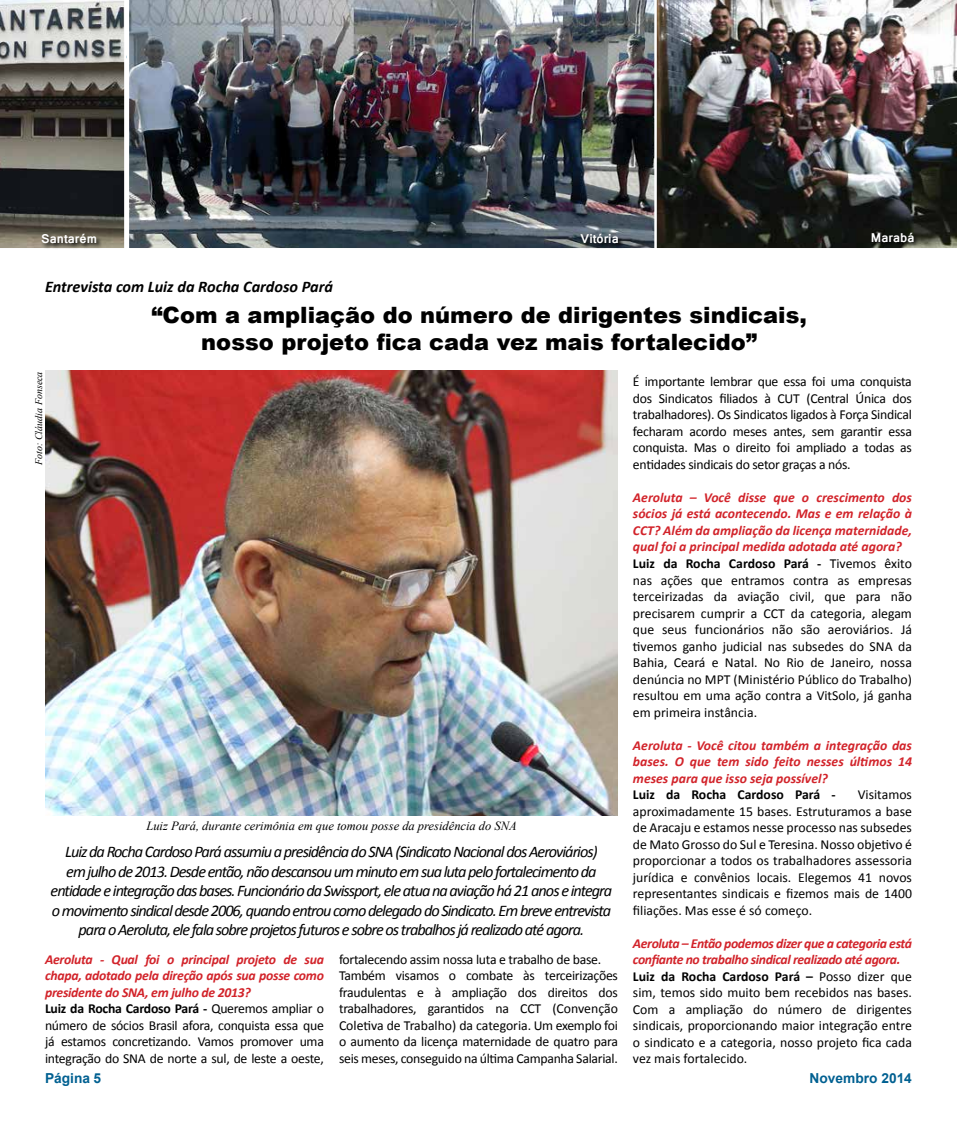
<style>
.page{position:relative;width:957px;height:1134px;background:#fff}
.page>*{position:absolute;margin:0;border:0;box-sizing:border-box;transform-origin:0 0}
.t1{font:900 22.5px/27px "Arial";color:#000;text-align:center}
.t2{font:italic 16.25px/19.5px "Calibri";letter-spacing:-.06em;color:#000;text-align:center}
.t3{font:italic 700 16.25px "Calibri";color:#000}
.t4{font:13.75px/16.5px "Calibri";letter-spacing:-.01em;color:#000}
.t5{font:italic 700 13.75px/16.5px "Calibri";color:#d2232a;text-align:justify}
.t6{font:700 13.75px "Calibri";color:#000}
.t7{font:700 13.75px "Raavi";color:#fff}
.t8{font:700 13.75px "Arial";color:#006091}
.t9{font:italic 12.5px "Times New Roman";color:#000}
.t10{font:italic 10px "Times New Roman";color:#000}
.s1{font-weight:700;font-style:italic;color:#d2232a}
.s2{font-weight:700}
</style>
<div class="page">
<img style="left:129px;top:0;width:525px;height:248px">
<img style="left:45px;top:370px;width:573px;height:445px">
<svg style="left:0;top:0;width:127px;height:248px;background:#656461"></svg>
<img style="left:654px;top:0;width:303px;height:248px">
<svg style="left:41px;top:233px;width:62px;height:16px"></svg>
<svg style="left:580px;top:233px;width:44px;height:16px"></svg>
<svg style="left:870px;top:231px;width:50px;height:17px"></svg>
<p class="t7" style="left:41px;top:230px;width:57px">Santarém</p>
<p class="t7" style="left:580px;top:230px;width:40px">Vitória</p>
<p class="t7" style="left:871px;top:229px;width:45px">Marabá</p>
<p class="t3" style="left:45px;top:276px;width:290px">Entrevista com Luiz da Rocha Cardoso Pará</p>
<h1 class="t1" style="left:151px;top:301px;width:657px">“Com a ampliação do número de dirigentes sindicais, nosso projeto fica cada vez mais fortalecido”</h1>
<p class="t10" style="left:32px;top:465px;width:95px;rotate:-90deg">Foto: Cláudia Fonseca</p>
<p class="t9" style="left:146px;top:817px;width:372px">Luiz Pará, durante cerimônia em que tomou posse da presidência do SNA</p>
<p class="t2" style="left:51px;top:841px;width:563px">Luiz da Rocha Cardoso Pará assumiu a presidência do SNA (Sindicato Nacional dos Aeroviários)<br>em julho de 2013. Desde então, não descansou um minuto em sua luta pelo fortalecimento da entidade e integração das bases. Funcionário da Swissport, ele atua na aviação há 21 anos e integra o movimento sindical desde 2006, quando entrou como delegado do Sindicato. Em breve entrevista para o Aeroluta, ele fala sobre projetos futuros e sobre os trabalhos já realizado até agora.</p>
<p class="t4" style="left:45px;top:950px;width:280px"><span class="s1">Aeroluta - Qual foi o principal projeto de sua chapa, adotado pela direção após sua posse como presidente do SNA, em julho de 2013?<br></span><span class="s2">Luiz da Rocha Cardoso Pará -</span> Queremos ampliar o número de sócios Brasil afora, conquista essa que já estamos concretizando. Vamos promover uma integração do SNA de norte a sul, de leste a oeste,</p>
<p class="t4" style="left:339px;top:950px;width:280px">fortalecendo assim nossa luta e trabalho de base.<br>Também visamos o combate às terceirizações fraudulentas e à ampliação dos direitos dos trabalhadores, garantidos na CCT (Convenção Coletiva de Trabalho) da categoria. Um exemplo foi o aumento da licença maternidade de quatro para seis meses, conseguido na última Campanha Salarial.</p>
<p class="t4" style="left:633px;top:373px;width:280px;text-align:justify">É importante lembrar que essa foi uma conquista dos Sindicatos filiados à CUT (Central Única dos trabalhadores). Os Sindicatos ligados à Força Sindical fecharam acordo meses antes, sem garantir essa conquista. Mas o direito foi ampliado a todas as entidades sindicais do setor graças a nós.</p>
<p class="t4" style="left:633px;top:488px;width:280px"><span class="s1">Aeroluta – Você disse que o crescimento dos sócios já está acontecendo. Mas e em relação à CCT? Além da ampliação da licença maternidade, qual foi a principal medida adotada até agora?<br></span><span class="s2">Luiz da Rocha Cardoso Pará -</span> Tivemos êxito nas ações que entramos contra as empresas terceirizadas da aviação civil, que para não precisarem cumprir a CCT da categoria, alegam que seus funcionários não são aeroviários. Já tivemos ganho judicial nas subsedes do SNA da Bahia, Ceará e Natal. No Rio de Janeiro, nossa denúncia no MPT (Ministério Público do Trabalho) resultou em uma ação contra a VitSolo, já ganha em primeira instância.</p>
<p class="t5" style="left:633px;top:736px;width:280px">Aeroluta - Você citou também a integração das bases. O que tem sido feito nesses últimos 14 meses para que isso seja possível?</p>
<p class="t6" style="left:633px;top:785px;width:204px">Luiz da Rocha Cardoso Pará -</p>
<p class="t4" style="left:633px;top:785px;width:280px;text-align:justify;text-indent:225px">Visitamos aproximadamente 15 bases. Estruturamos a base de Aracaju e estamos nesse processo nas subsedes de Mato Grosso do Sul e Teresina. Nosso objetivo é proporcionar a todos os trabalhadores assessoria jurídica e convênios locais. Elegemos 41 novos representantes sindicais e fizemos mais de 1400 filiações. Mas esse é só começo.</p>
<p class="t4" style="left:633px;top:934px;width:280px"><span class="s1">Aeroluta – Então podemos dizer que a categoria está confiante no trabalho sindical realizado até agora.<br></span><span class="s2">Luiz da Rocha Cardoso Pará –</span> Posso dizer que sim, temos sido muito bem recebidos nas bases.<br>Com a ampliação do número de dirigentes sindicais, proporcionando maior integração entre o sindicato e a categoria, nosso projeto fica cada vez mais fortalecido.</p>
<p class="t8" style="left:45px;top:1069px;width:57px">Página 5</p>
<p class="t8" style="left:809px;top:1069px;width:104px">Novembro 2014</p>
</div>
